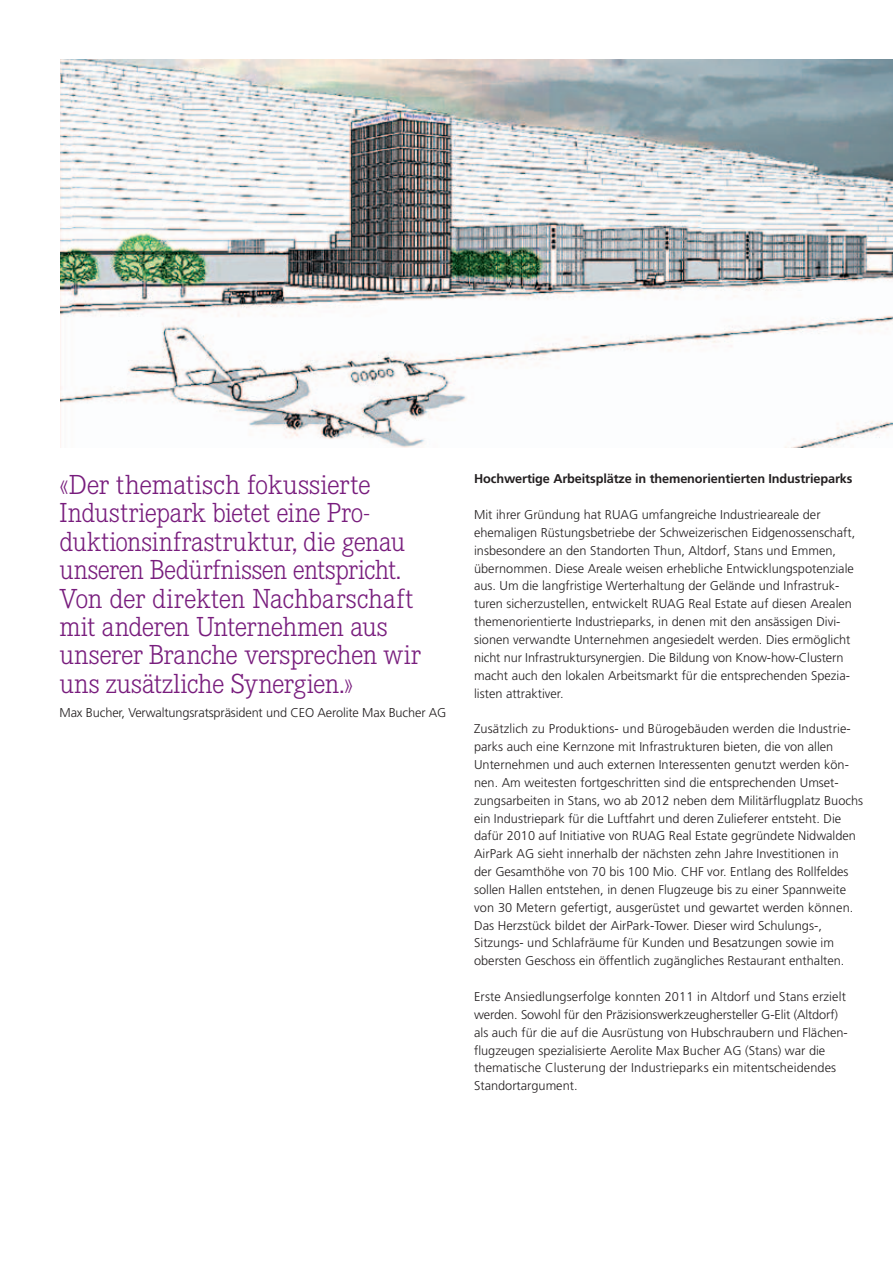
<style>
.page{position:relative;width:893px;height:1263px;background:#fff}
.page>*{position:absolute;margin:0;border:0;box-sizing:border-box;transform-origin:0 0}
.t1{font:300 27px/28.3px "Corporate EBQ";letter-spacing:-.015em;color:#781d7d}
.t2{font:300 12.75px/17.9px "Frutiger";color:#231f20}
.t3{font:700 12.75px "Frutiger";letter-spacing:-.01em;color:#231f20}
</style>
<div class="page">
<img style="left:60px;top:60px;width:833px;height:388px">
<p class="t1" style="left:60px;top:471px;width:363px">«Der thematisch fokussierte<br>Industriepark bietet eine Pro&shy;duktionsinfrastruktur, die genau unseren Bedürfnissen entspricht.<br>Von der direkten Nachbarschaft mit anderen Unternehmen aus unserer Branche versprechen wir uns zusätzliche Synergien.»</p>
<p class="t2" style="left:60px;top:703px;width:388px">Max Bucher, Verwaltungsratspräsident und CEO Aerolite Max Bucher AG</p>
<p class="t3" style="left:474px;top:471px;width:380px">Hochwertige Arbeitsplätze in themenorientierten Industrieparks</p>
<p class="t2" style="left:474px;top:506px;width:383px">Mit ihrer Gründung hat RUAG umfangreiche Industrieareale der ehemaligen Rüstungsbetriebe der Schweizerischen Eidgenossenschaft, insbesondere an den Standorten Thun, Altdorf, Stans und Emmen, übernommen. Diese Areale weisen erhebliche Entwicklungspotenziale aus. Um die langfristige Werterhaltung der Gelände und Infrastruk&shy;turen sicherzustellen, entwickelt RUAG Real Estate auf diesen Arealen themenorientierte Industrieparks, in denen mit den ansässigen Divi&shy;sionen verwandte Unternehmen angesiedelt werden. Dies ermöglicht nicht nur Infrastruktursynergien. Die Bildung von Know-how-Clustern macht auch den lokalen Arbeitsmarkt für die entsprechenden Spezia&shy;listen attraktiver.</p>
<p class="t2" style="left:474px;top:720px;width:390px">Zusätzlich zu Produktions- und Bürogebäuden werden die Industrie&shy;parks auch eine Kernzone mit Infrastrukturen bieten, die von allen Unternehmen und auch externen Interessenten genutzt werden kön&shy;nen. Am weitesten fortgeschritten sind die entsprechenden Umset&shy;zungsarbeiten in Stans, wo ab 2012 neben dem Militärflugplatz Buochs ein Industriepark für die Luftfahrt und deren Zulieferer entsteht. Die dafür 2010 auf Initiative von RUAG Real Estate gegründete Nidwalden AirPark AG sieht innerhalb der nächsten zehn Jahre Investitionen in<br>der Gesamthöhe von 70 bis 100 Mio. CHF vor. Entlang des Rollfeldes sollen Hallen entstehen, in denen Flugzeuge bis zu einer Spannweite von 30 Metern gefertigt, ausgerüstet und gewartet werden können.<br>Das Herzstück bildet der AirPark-Tower. Dieser wird Schulungs-, Sitzungs- und Schlafräume für Kunden und Besatzungen sowie im obersten Geschoss ein öffentlich zugängliches Restaurant enthalten.</p>
<p class="t2" style="left:474px;top:988px;width:374px">Erste Ansiedlungserfolge konnten 2011 in Altdorf und Stans erzielt werden. Sowohl für den Präzisionswerkzeughersteller G-Elit (Altdorf) als auch für die auf die Ausrüstung von Hubschraubern und Flächen&shy;flugzeugen spezialisierte Aerolite Max Bucher AG (Stans) war die thematische Clusterung der Industrieparks ein mitentscheidendes Standortargument.</p>
</div>
